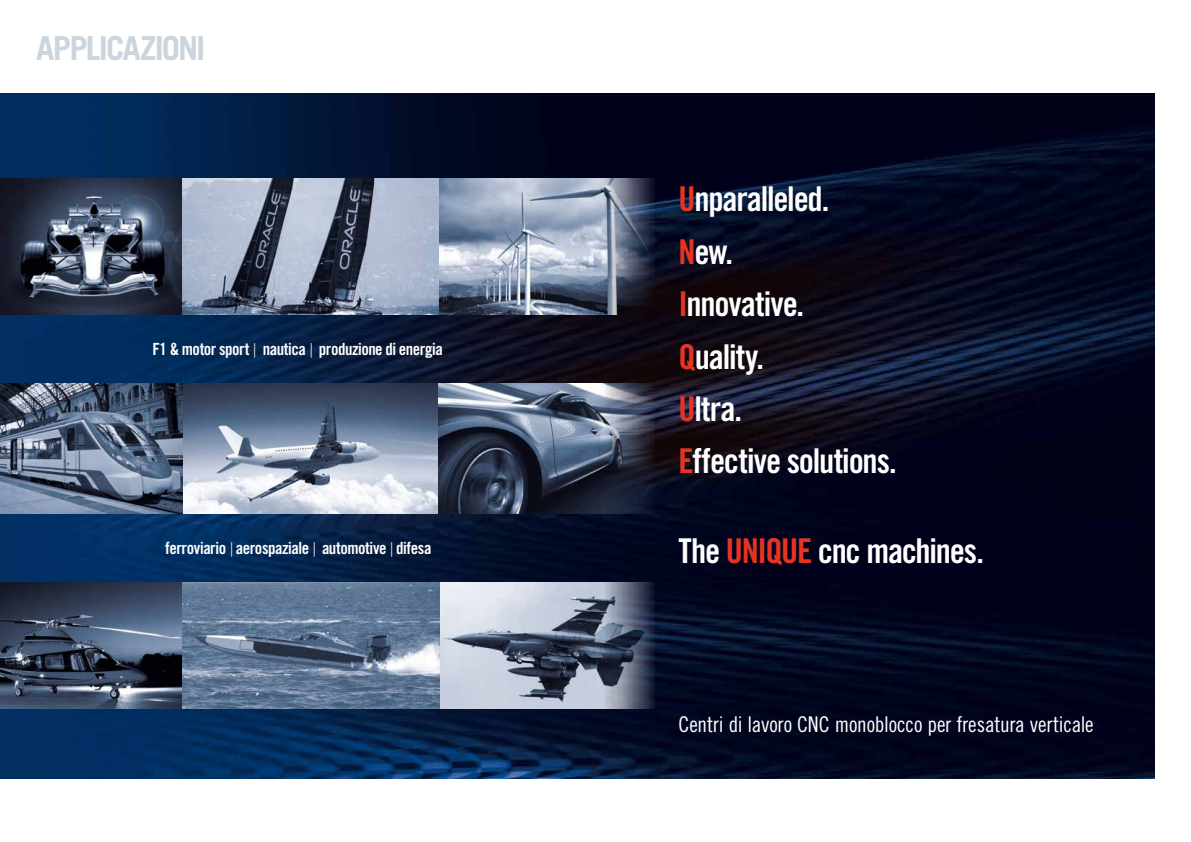
<style>
.page{position:relative;width:1191px;height:842px;background:#fff}
.page>*{position:absolute;margin:0;border:0;box-sizing:border-box;transform-origin:0 0}
.t1{font:34.2px/52.4px "Trade Gothic LT Std Bd Cn 20";letter-spacing:-.035em;color:#fff}
.t2{font:700 33.1px "Trade Gothic LT Std";letter-spacing:-.055em;color:#cbd5df}
.t3{font:21.7px "Trade Gothic LT Std Cn 18";letter-spacing:-.01em;color:#fff}
.t4{font:16.8px "Trade Gothic LT Std Bd Cn 20";letter-spacing:-.03em;color:#fff}
.s1{font-family:"Trade Gothic LT Std Cn 18 Obl";font-size:13px}
.s2{color:#e63323}
</style>
<div class="page">
<img style="left:0;top:94px;width:1154px;height:685px">
<img style="left:0;top:583px;width:655px;height:126px">
<img style="left:0;top:179px;width:655px;height:136px">
<img style="left:0;top:383px;width:439px;height:131px">
<svg style="left:439px;top:383px;width:216px;height:131px;background:#475165"></svg>
<h2 class="t2" style="left:36px;top:28px;width:171px">APPLICAZIONI</h2>
<p class="t4" style="left:153px;top:339px;width:292px">F1 &amp; motor sport <span class="s1">|</span> nautica <span class="s1">|</span> produzione di energia</p>
<p class="t4" style="left:165px;top:538px;width:268px">ferroviario <span class="s1">|</span> aerospaziale <span class="s1">|</span> automotive <span class="s1">|</span> difesa</p>
<h1 class="t1" style="left:678px;top:172px;width:220px"><span class="s2">U</span>nparalleled.<br><span class="s2">N</span>ew.<br><span class="s2">I</span>nnovative.<br><span class="s2">Q</span>uality.<br><span class="s2">U</span>ltra.<br><span class="s2">E</span>ffective solutions.</h1>
<h1 class="t1" style="left:678px;top:524px;width:307px">The <span class="s2">UNIQUE</span> cnc machines.</h1>
<p class="t3" style="left:678px;top:711px;width:417px">Centri di lavoro CNC monoblocco per fresatura verticale</p>
</div>
